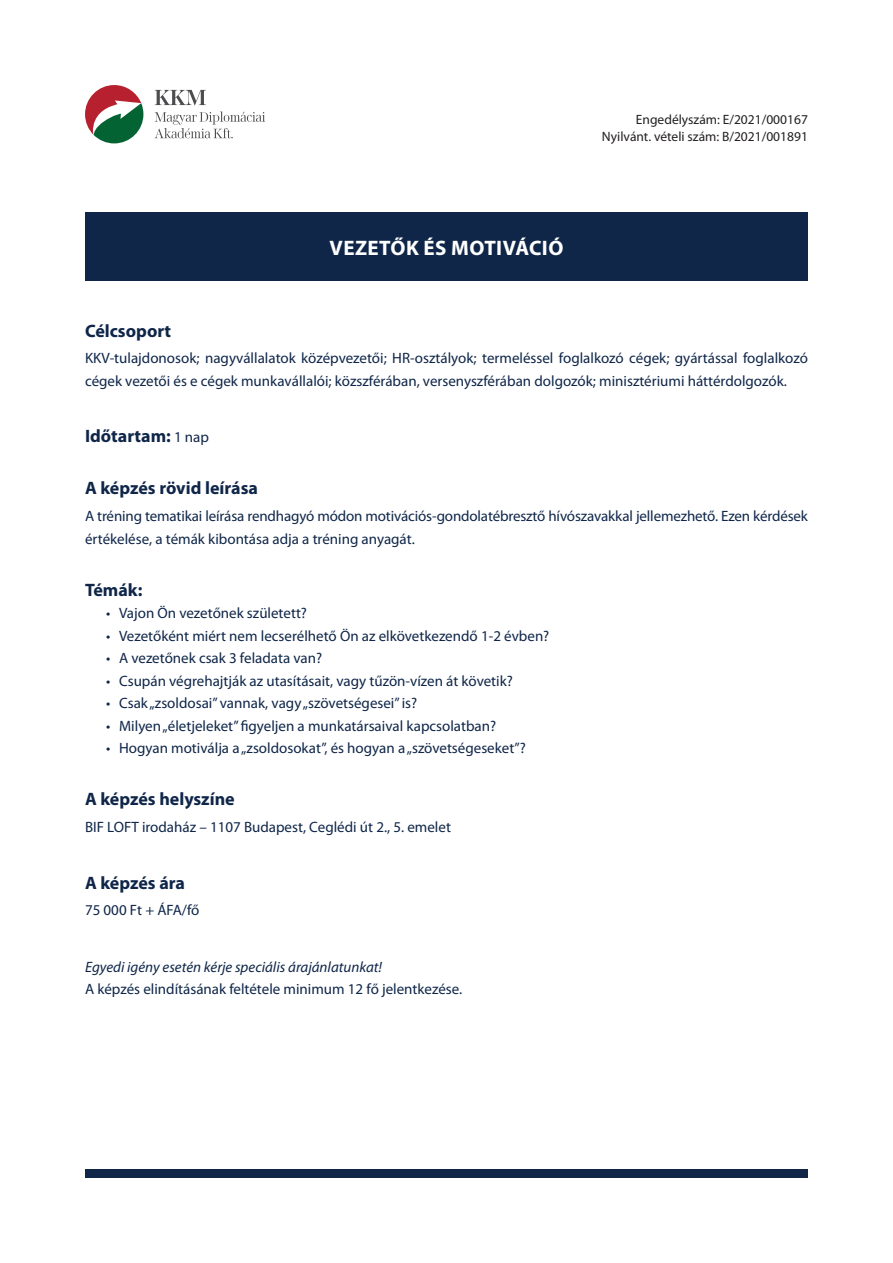
<style>
.page{position:relative;width:893px;height:1263px;background:#fff}
.page>*{position:absolute;margin:0;border:0;box-sizing:border-box;transform-origin:0 0}
.t1{font:700 21px "Myriad Pro";letter-spacing:.02em;color:#fff}
.t2{font:700 18px "Myriad Pro";color:#0f2649}
.t3{font:15px/22.5px "Myriad Pro";color:#0f2649}
.t4{font:italic 15px "Myriad Pro";color:#0f2649}
.t5{font:13.5px/16.5px "Myriad Pro";color:#231f20;text-align:right}
.s1{font-weight:400;font-size:15px}
</style>
<div class="page">
<div style="left:85px;top:213px;width:723px;height:68px;background:#0f2649"></div>
<div style="left:85px;top:1169px;width:723px;height:9px;background:#0f2649"></div>
<svg style="left:154px;top:90px;width:111px;height:48px"></svg>
<svg style="left:85px;top:85px;width:58px;height:58px"></svg>
<h1 class="t1" style="left:330px;top:234px;width:235px">VEZETŐK ÉS MOTIVÁCIÓ</h1>
<p class="t5" style="left:602px;top:111px;width:208px">Engedélyszám: E/2021/000167<br>Nyilvánt. vételi szám: B/2021/001891</p>
<p class="t2" style="left:85px;top:319px;width:88px">Célcsoport</p>
<p class="t3" style="left:85px;top:347px;width:724px">KKV-tulajdonosok; nagyvállalatok középvezetői; HR-osztályok; termeléssel foglalkozó cégek; gyártással foglalkozó cégek vezetői és e cégek munkavállalói; közszférában, versenyszférában dolgozók; minisztériumi háttérdolgozók.</p>
<p class="t2" style="left:85px;top:425px;width:125px">Időtartam: <span class="s1">1 nap</span></p>
<p class="t2" style="left:85px;top:477px;width:174px">A képzés rövid leírása</p>
<p class="t3" style="left:85px;top:505px;width:724px">A tréning tematikai leírása rendhagyó módon motivációs-gondolatébresztő hívószavakkal jellemezhető. Ezen kérdések értékelése, a témák kibontása adja a tréning anyagát.</p>
<p class="t2" style="left:85px;top:578px;width:59px">Témák:</p>
<p class="t3" style="left:106px;top:602px;width:202px">• Vajon Ön vezetőnek született?</p>
<p class="t3" style="left:106px;top:624px;width:445px">• Vezetőként miért nem lecserélhető Ön az elkövetkezendő 1-2 évben?</p>
<p class="t3" style="left:106px;top:647px;width:217px">• A vezetőnek csak 3 feladata van?</p>
<p class="t3" style="left:106px;top:669px;width:408px">• Csupán végrehajtják az utasításait, vagy tűzön-vízen át követik?</p>
<p class="t3" style="left:106px;top:692px;width:313px">• Csak „zsoldosai” vannak, vagy „szövetségesei” is?</p>
<p class="t3" style="left:106px;top:714px;width:391px">• Milyen „életjeleket” figyeljen a munkatársaival kapcsolatban?</p>
<p class="t3" style="left:106px;top:737px;width:421px">• Hogyan motiválja a „zsoldosokat”, és hogyan a „szövetségeseket”?</p>
<p class="t2" style="left:85px;top:787px;width:151px">A képzés helyszíne</p>
<p class="t3" style="left:85px;top:815px;width:367px">BIF LOFT irodaház – 1107 Budapest, Ceglédi út 2., 5. emelet</p>
<p class="t2" style="left:85px;top:871px;width:101px">A képzés ára</p>
<p class="t3" style="left:85px;top:899px;width:116px">75 000 Ft + ÁFA/fő</p>
<p class="t4" style="left:85px;top:957px;width:299px">Egyedi igény esetén kérje speciális árajánlatunkat!</p>
<p class="t3" style="left:85px;top:978px;width:379px">A képzés elindításának feltétele minimum 12 fő jelentkezése.</p>
</div>
